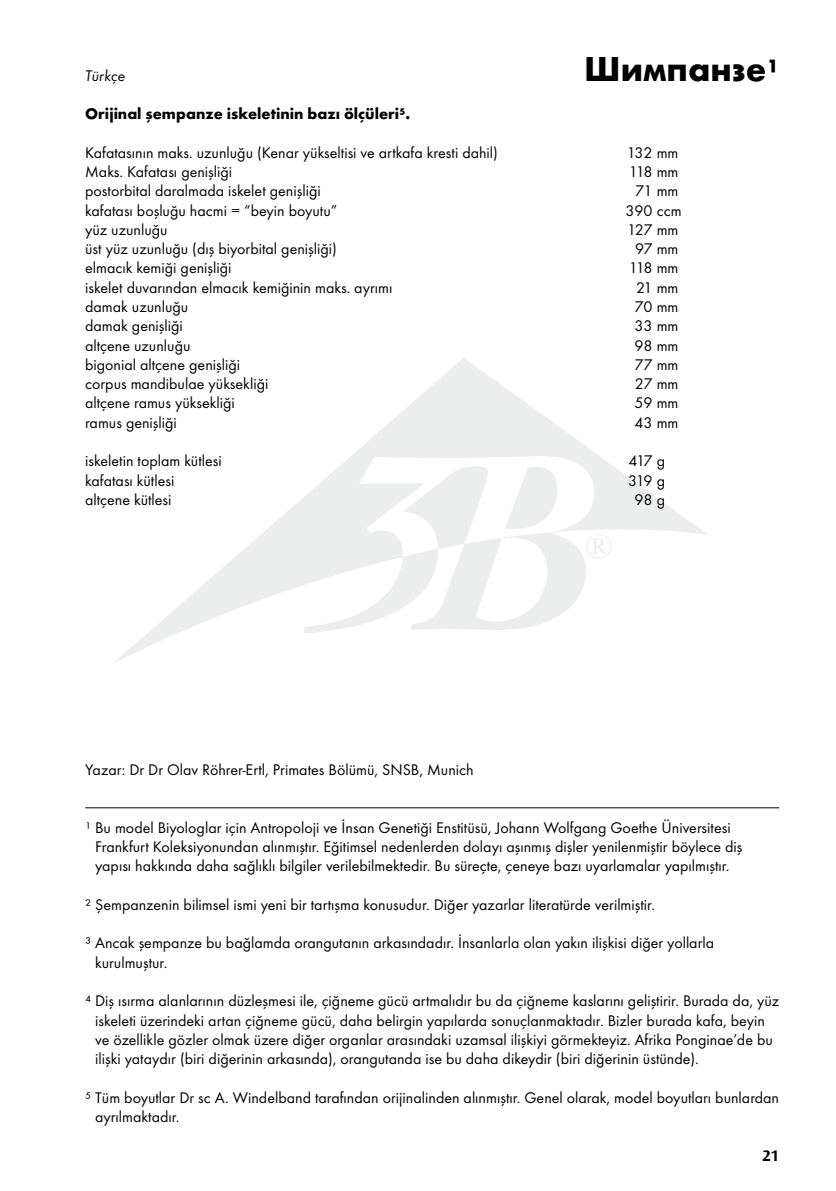
<style>
.page{position:relative;width:836px;height:1191px;background:#fff}
.page>*{position:absolute;margin:0;border:0;box-sizing:border-box;transform-origin:0 0}
.t1{font:700 36px "Futura TOT";color:#000}
.t2{font:16px/19.2px "Futura TOT Boo";color:#000}
.t3{font:700 16px "Futura TOT";color:#000}
.t4{font:16px "Futura TOT Boo Obl";color:#000}
.t5{font:700 16px "Ocean Sans Std";color:#000}
.s1{font-size:32px}
</style>
<div class="page">
<svg style="left:114px;top:358px;width:594px;height:305px"></svg>
<svg style="left:304px;top:456px;width:289px;height:177px"></svg>
<hr style="left:85px;top:807px;width:693px;height:1px;background:#000">
<p class="t4" style="left:85px;top:66px;width:42px">Türkçe</p>
<h1 class="t1" style="left:584px;top:46px;width:196px">Шимпанзе<span class="s1">¹</span></h1>
<p class="t3" style="left:85px;top:104px;width:326px">Orijinal şempanze iskeletinin bazı ölçüleri⁵.</p>
<p class="t2" style="left:85px;top:143px;width:414px">Kafatasının maks. uzunluğu (Kenar yükseltisi ve artkafa kresti dahil)</p>
<p class="t2" style="left:626px;top:143px;width:53px">132 mm</p>
<p class="t2" style="left:85px;top:162px;width:149px">Maks. Kafatası genişliği</p>
<p class="t2" style="left:628px;top:162px;width:51px">118 mm</p>
<p class="t2" style="left:85px;top:181px;width:237px">postorbital daralmada iskelet genişliği</p>
<p class="t2" style="left:635px;top:181px;width:45px">71 mm</p>
<p class="t2" style="left:85px;top:200px;width:253px">kafatası boşluğu hacmi = “beyin boyutu”</p>
<p class="t2" style="left:625px;top:200px;width:58px">390 ccm</p>
<p class="t2" style="left:85px;top:220px;width:84px">yüz uzunluğu</p>
<p class="t2" style="left:627px;top:220px;width:53px">127 mm</p>
<p class="t2" style="left:85px;top:239px;width:253px">üst yüz uzunluğu (dış biyorbital genişliği)</p>
<p class="t2" style="left:634px;top:239px;width:45px">97 mm</p>
<p class="t2" style="left:85px;top:258px;width:148px">elmacık kemiği genişliği</p>
<p class="t2" style="left:628px;top:258px;width:51px">118 mm</p>
<p class="t2" style="left:85px;top:278px;width:308px">iskelet duvarından elmacık kemiğinin maks. ayrımı</p>
<p class="t2" style="left:635px;top:278px;width:44px">21 mm</p>
<p class="t2" style="left:85px;top:297px;width:105px">damak uzunluğu</p>
<p class="t2" style="left:634px;top:297px;width:45px">70 mm</p>
<p class="t2" style="left:85px;top:316px;width:99px">damak genişliği</p>
<p class="t2" style="left:634px;top:316px;width:45px">33 mm</p>
<p class="t2" style="left:85px;top:335px;width:107px">altçene uzunluğu</p>
<p class="t2" style="left:634px;top:335px;width:45px">98 mm</p>
<p class="t2" style="left:85px;top:355px;width:156px">bigonial altçene genişliği</p>
<p class="t2" style="left:634px;top:355px;width:46px">77 mm</p>
<p class="t2" style="left:85px;top:374px;width:185px">corpus mandibulae yüksekliği</p>
<p class="t2" style="left:634px;top:374px;width:45px">27 mm</p>
<p class="t2" style="left:85px;top:393px;width:151px">altçene ramus yüksekliği</p>
<p class="t2" style="left:634px;top:393px;width:45px">59 mm</p>
<p class="t2" style="left:85px;top:413px;width:93px">ramus genişliği</p>
<p class="t2" style="left:634px;top:413px;width:45px">43 mm</p>
<p class="t2" style="left:85px;top:451px;width:138px">iskeletin toplam kütlesi</p>
<p class="t2" style="left:628px;top:451px;width:38px">417 g</p>
<p class="t2" style="left:85px;top:470px;width:91px">kafatası kütlesi</p>
<p class="t2" style="left:627px;top:470px;width:38px">319 g</p>
<p class="t2" style="left:85px;top:490px;width:88px">altçene kütlesi</p>
<p class="t2" style="left:634px;top:490px;width:32px">98 g</p>
<p class="t2" style="left:85px;top:760px;width:390px">Yazar: Dr Dr Olav Röhrer-Ertl, Primates Bölümü, SNSB, Munich</p>
<p class="t2" style="left:95px;top:817px;width:648px;text-indent:-10px">¹ Bu model Biyologlar için Antropoloji ve İnsan Genetiği Enstitüsü, Johann Wolfgang Goethe Üniversitesi<br>Frankfurt Koleksiyonundan alınmıştır. Eğitimsel nedenlerden dolayı aşınmış dişler yenilenmiştir böylece diş yapısı hakkında daha sağlıklı bilgiler verilebilmektedir. Bu süreçte, çeneye bazı uyarlamalar yapılmıştır.</p>
<p class="t2" style="left:85px;top:895px;width:571px">² Şempanzenin bilimsel ismi yeni bir tartışma konusudur. Diğer yazarlar literatürde verilmiştir.</p>
<p class="t2" style="left:95px;top:933px;width:620px;text-indent:-10px">³ Ancak şempanze bu bağlamda orangutanın arkasındadır. İnsanlarla olan yakın ilişkisi diğer yollarla kurulmuştur.</p>
<p class="t2" style="left:95px;top:991px;width:685px;text-indent:-10px">⁴ Diş ısırma alanlarının düzleşmesi ile, çiğneme gücü artmalıdır bu da çiğneme kaslarını geliştirir. Burada da, yüz iskeleti üzerindeki artan çiğneme gücü, daha belirgin yapılarda sonuçlanmaktadır. Bizler burada kafa, beyin ve özellikle gözler olmak üzere diğer organlar arasındaki uzamsal ilişkiyi görmekteyiz. Afrika Ponginae’de bu ilişki yataydır (biri diğerinin arkasında), orangutanda ise bu daha dikeydir (biri diğerinin üstünde).</p>
<p class="t2" style="left:95px;top:1087px;width:685px;text-indent:-10px">⁵ Tüm boyutlar Dr sc A. Windelband tarafından orijinalinden alınmıştır. Genel olarak, model boyutları bunlardan ayrılmaktadır.</p>
<p class="t5" style="left:762px;top:1146px;width:18px">21</p>
</div>
